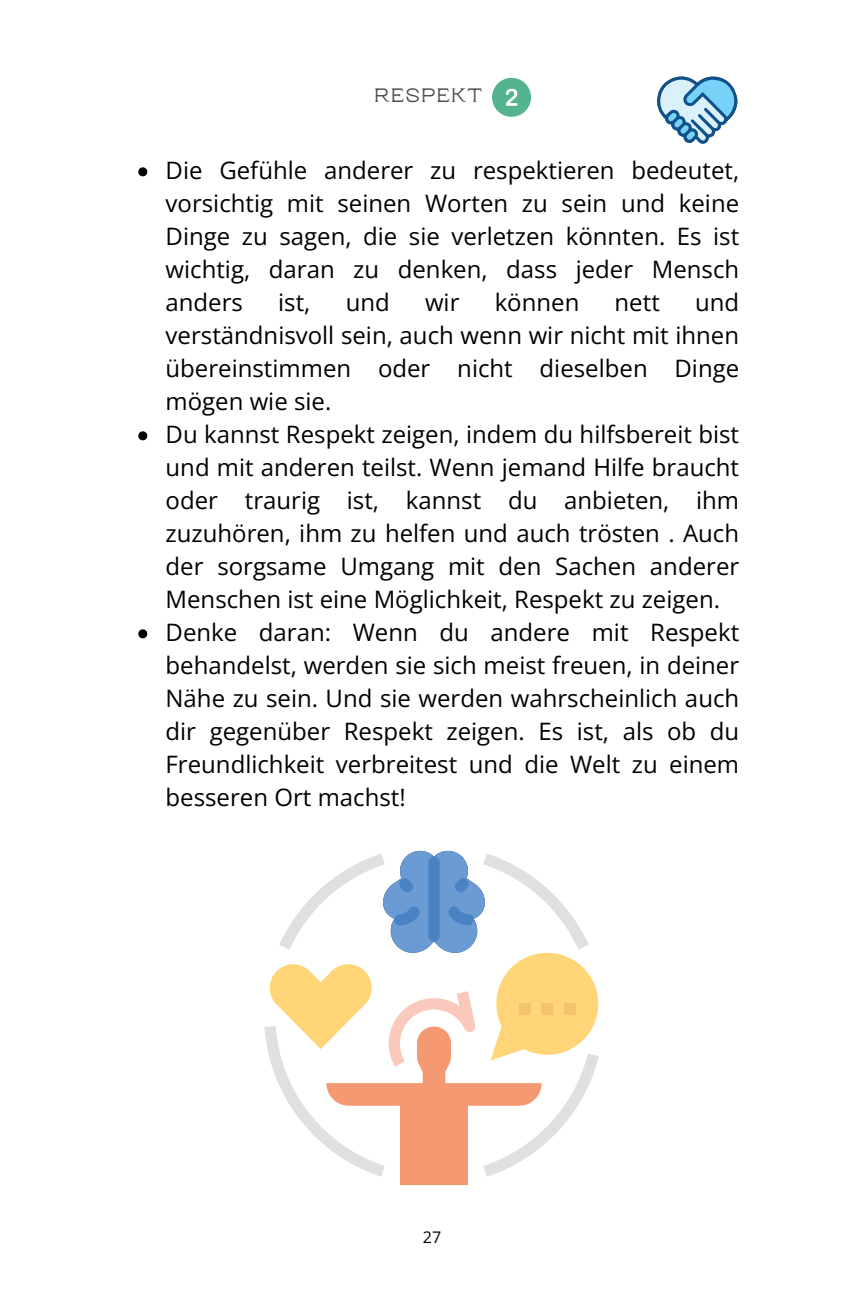
<style>
.page{position:relative;width:864px;height:1296px;background:#fff}
.page>*{position:absolute;margin:0;border:0;box-sizing:border-box;transform-origin:0 0}
.t1{font:24px/33px "Open Sans";color:#010202;text-align:justify}
.t2{font:19.4px "Rasputin";letter-spacing:.08em;color:#4f4f4f}
.t3{font:16px "Open Sans";color:#000}
</style>
<div class="page">
<svg style="left:138px;top:167px;width:9px;height:9px"></svg>
<svg style="left:138px;top:431px;width:9px;height:9px"></svg>
<svg style="left:138px;top:629px;width:9px;height:9px"></svg>
<svg style="left:657px;top:76px;width:81px;height:68px"></svg>
<svg style="left:264px;top:851px;width:335px;height:334px"></svg>
<div style="left:492px;top:78px;width:39px;height:39px;background:#54b48c;border-radius:50%"></div>
<svg style="left:506px;top:89px;width:12px;height:17px"></svg>
<p class="t2" style="left:374px;top:85px;width:109px">RESPEKT</p>
<p class="t1" style="left:166px;top:154px;width:575px">Die Gefühle anderer zu respektieren bedeutet, vorsichtig mit seinen Worten zu sein und keine Dinge zu sagen, die sie verletzen könnten. Es ist wichtig, daran zu denken, dass jeder Mensch anders</p>
<p class="t1" style="left:166px;top:286px;width:575px;text-align:left;text-indent:530px">und verständnisvoll sein, auch wenn wir nicht mit ihnen übereinstimmen oder nicht dieselben Dinge mögen wie sie.<br>Du kannst Respekt zeigen, indem du hilfsbereit bist und mit anderen teilst. Wenn jemand Hilfe braucht oder traurig ist, kannst du anbieten, ihm zuzuhören, ihm zu helfen und auch trösten . Auch der sorgsame Umgang mit den Sachen anderer Menschen ist eine Möglichkeit, Respekt zu zeigen.<br>Denke daran: Wenn du andere mit Respekt behandelst, werden sie sich meist freuen, in deiner Nähe zu sein. Und sie werden wahrscheinlich auch dir gegenüber Respekt zeigen. Es ist, als ob du Freundlichkeit verbreitest und die Welt zu einem besseren Ort machst!</p>
<p class="t1" style="left:278px;top:286px;width:34px">ist,</p>
<p class="t1" style="left:346px;top:286px;width:46px">und</p>
<p class="t1" style="left:425px;top:286px;width:36px">wir</p>
<p class="t1" style="left:495px;top:286px;width:86px">können</p>
<p class="t1" style="left:615px;top:286px;width:47px">nett</p>
<p class="t3" style="left:423px;top:1227px;width:20px">27</p>
</div>
